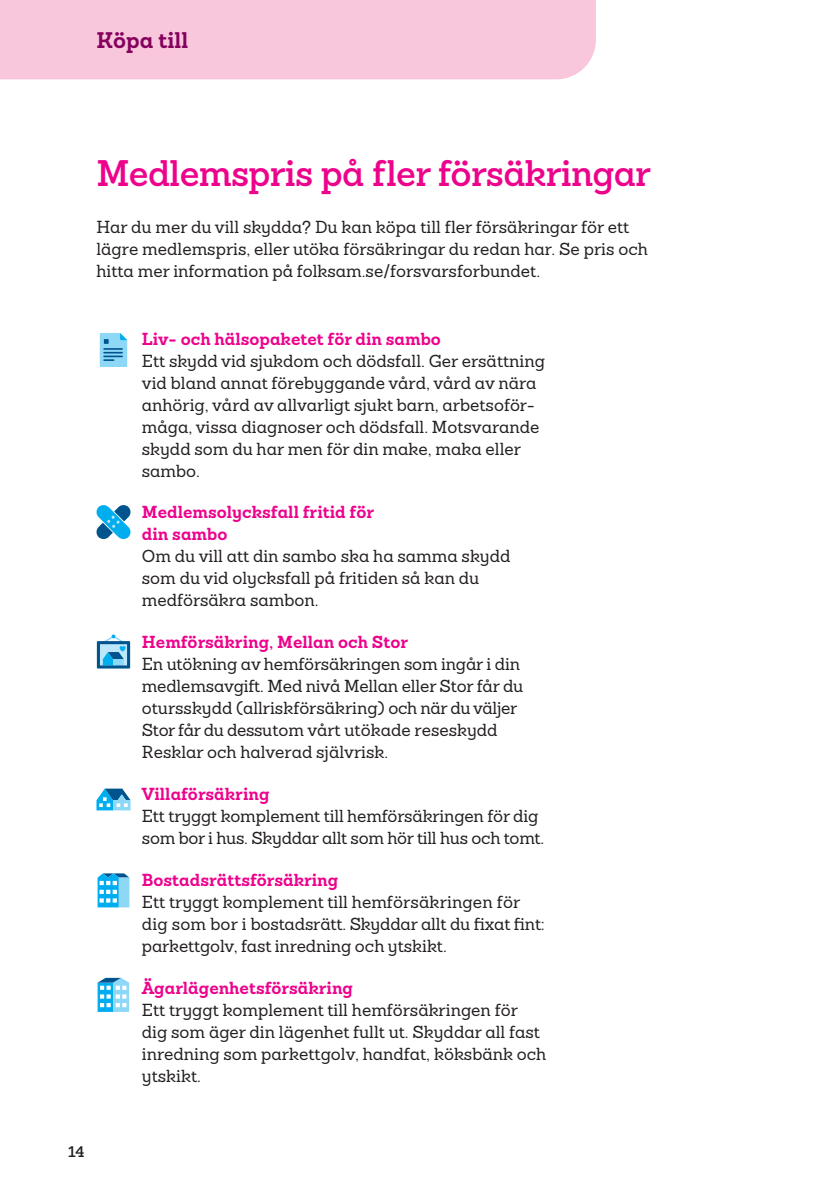
<style>
.page{position:relative;width:840px;height:1191px;background:#fff}
.page>*{position:absolute;margin:0;border:0;box-sizing:border-box;transform-origin:0 0}
.Rubrik_4_15_18{font:600 36px "Sanchez Folksam";letter-spacing:-.02em;color:#ed028c}
.t1{font:700 22px "Sanchez Folksam";color:#85015e}
.Brödtext_8_5_11{font:500 17px/22px "Sanchez Folksam";color:#231f20}
.Brödtext_rad_2_8_5_11{font:500 17px/22px "Sanchez Folksam";color:#231f20}
.Rubrik_6_8_5_11__R3{font:700 17px/22px "Sanchez Folksam";color:#ed028c}
.t2{font:600 15px "Sanchez Folksam";color:#231f20}
</style>
<div class="page">
<div style="left:0;top:0;width:595px;height:79px;background:#f8c7dc"></div>
<svg style="left:97px;top:634px;width:33px;height:34px"></svg>
<svg style="left:96px;top:788px;width:34px;height:22px"></svg>
<svg style="left:97px;top:873px;width:32px;height:34px"></svg>
<svg style="left:97px;top:978px;width:32px;height:34px"></svg>
<svg style="left:96px;top:505px;width:34px;height:34px"></svg>
<svg style="left:100px;top:333px;width:27px;height:34px"></svg>
<p class="t1" style="left:96px;top:25px;width:93px">Köpa till</p>
<p class="Rubrik_4_15_18" style="left:96px;top:149px;width:555px">Medlemspris på fler försäkringar</p>
<p class="Brödtext_rad_2_8_5_11" style="left:96px;top:216px;width:552px">Har du mer du vill skydda? Du kan köpa till fler försäkringar för ett lägre medlemspris, eller utöka försäkringar du redan har. Se pris och hitta mer information på folksam.se/forsvarsforbundet.</p>
<p class="Rubrik_6_8_5_11__R3" style="left:142px;top:327px;width:300px">Liv- och hälsopaketet för din sambo</p>
<p class="Brödtext_8_5_11" style="left:142px;top:349px;width:404px">Ett skydd vid sjukdom och dödsfall. Ger ersättning vid bland annat förebyggande vård, vård av nära anhörig, vård av allvarligt sjukt barn, arbetsoför&shy;måga, vissa diagnoser och dödsfall. Motsvarande skydd som du har men för din make, maka eller sambo.</p>
<p class="Rubrik_6_8_5_11__R3" style="left:142px;top:501px;width:233px">Medlemsolycksfall fritid för din sambo</p>
<p class="Brödtext_8_5_11" style="left:142px;top:545px;width:370px">Om du vill att din sambo ska ha samma skydd som du vid olycksfall på fritiden så kan du</p>
<p class="Brödtext_8_5_11" style="left:142px;top:589px;width:178px">medförsäkra sambon.</p>
<p class="Rubrik_6_8_5_11__R3" style="left:142px;top:631px;width:268px">Hemförsäkring, Mellan och Stor</p>
<p class="Brödtext_8_5_11" style="left:142px;top:653px;width:383px">En utökning av hemförsäkringen som ingår i din medlemsavgift. Med nivå Mellan eller Stor får du otursskydd (allriskförsäkring) och när du väljer Stor får du dessutom vårt utökade reseskydd Resklar och halverad självrisk.</p>
<p class="Rubrik_6_8_5_11__R3" style="left:142px;top:783px;width:129px">Villaförsäkring</p>
<p class="Brödtext_8_5_11" style="left:142px;top:805px;width:403px">Ett tryggt komplement till hemförsäkringen för dig som bor i hus. Skyddar allt som hör till hus och tomt.</p>
<p class="Rubrik_6_8_5_11__R3" style="left:142px;top:869px;width:198px">Bostadsrättsförsäkring</p>
<p class="Brödtext_8_5_11" style="left:142px;top:891px;width:404px">Ett tryggt komplement till hemförsäkringen för dig som bor i bostadsrätt. Skyddar allt du fixat fint: parkettgolv, fast inredning och ytskikt.</p>
<p class="Rubrik_6_8_5_11__R3" style="left:142px;top:976px;width:212px">Ägarlägenhetsförsäkring</p>
<p class="Brödtext_8_5_11" style="left:142px;top:998px;width:406px">Ett tryggt komplement till hemförsäkringen för dig som äger din lägenhet fullt ut. Skyddar all fast inredning som parkettgolv, handfat, köksbänk och ytskikt.</p>
<p class="t2" style="left:68px;top:1141px;width:18px">14</p>
</div>
